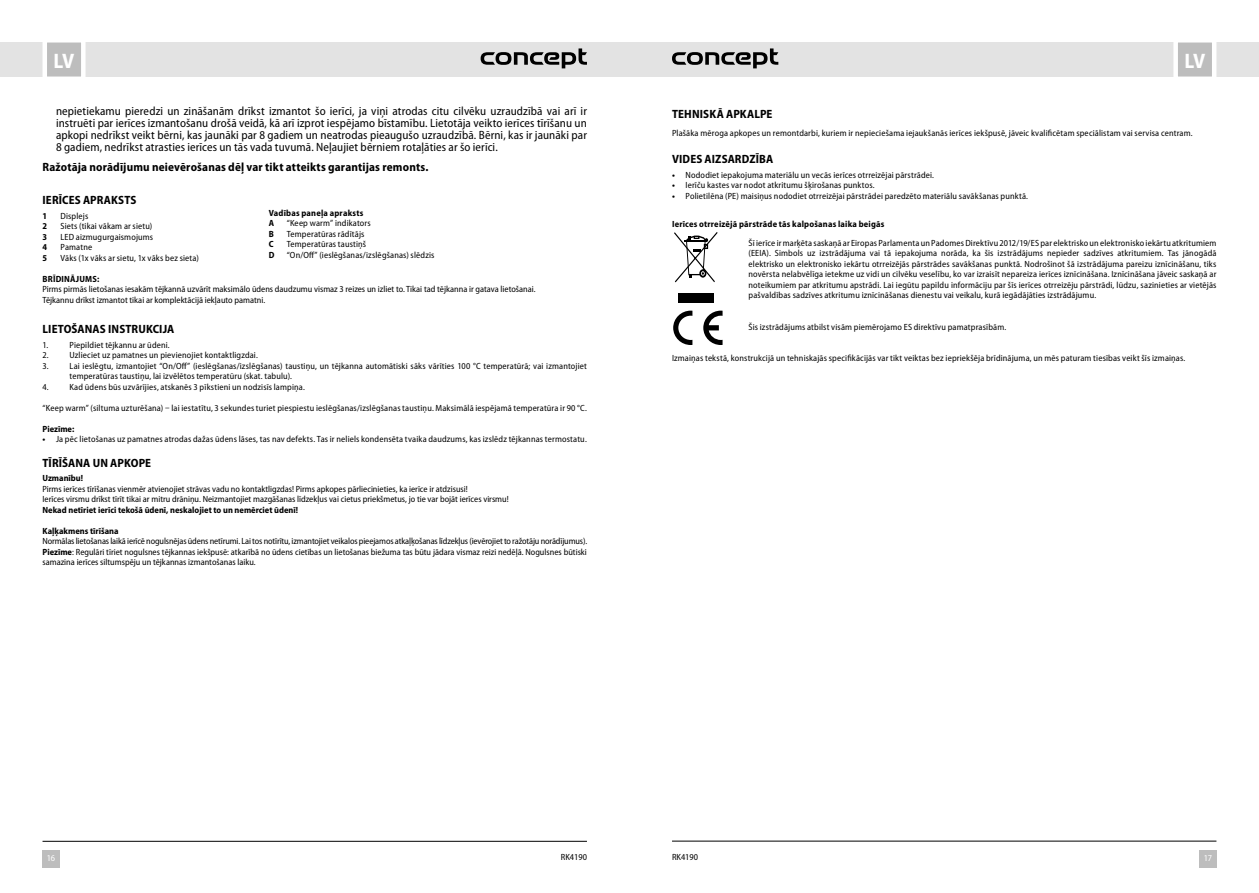
<style>
.page{position:relative;width:1259px;height:893px;background:#fff}
.page>*{position:absolute;margin:0;border:0;box-sizing:border-box;transform-origin:0 0}
.t1{font:700 semi-condensed 21px "Myriad Pro";color:#fff}
.t2{font:semi-condensed 12px/12px "Myriad Pro";letter-spacing:.01em;color:#000;text-align:justify}
.Nadpis_odsazení_1_mm{font:700 semi-condensed 12px "Myriad Pro";letter-spacing:.01em;color:#000}
.Odrážky-moje_norm{font:700 semi-condensed 12px "Myriad Pro";letter-spacing:.015em;color:#000}
.Text{font:semi-condensed 9px/10.5px "Myriad Pro";letter-spacing:.015em;color:#000}
.text{font:semi-condensed 9px/10.5px "Myriad Pro";color:#000}
.Odrážky_čísla_od_1{font:semi-condensed 9px "Myriad Pro";letter-spacing:.015em;color:#000}
.text-2{font:700 semi-condensed 9px "Myriad Pro";color:#000}
.Text-2{font:700 semi-condensed 9px "Myriad Pro";letter-spacing:.025em;color:#000}
.Odrážky-moje_bold{font:700 semi-condensed 9px "Myriad Pro";letter-spacing:.025em;color:#000}
.Odrážky-moje_norm_čí{font:700 semi-condensed 9px "Myriad Pro";letter-spacing:.02em;color:#000}
.t3{font:semi-condensed 9px "Myriad Pro";color:#fff}
.s1{font-weight:700}
</style>
<div class="page">
<div style="left:629px;top:43px;width:630px;height:34px;background:#e3e3e3"></div>
<div style="left:0;top:43px;width:629px;height:34px;background:#e3e3e3"></div>
<div style="left:43px;top:850px;width:17px;height:17px;background:#bdbdbd"></div>
<div style="left:1199px;top:850px;width:17px;height:17px;background:#bdbdbd"></div>
<svg style="left:1171px;top:42px;width:47px;height:35px;background:#cecece"></svg>
<svg style="left:40px;top:42px;width:48px;height:35px;background:#cecece"></svg>
<hr style="left:672px;top:841px;width:544px;height:1px;background:#000">
<hr style="left:43px;top:841px;width:544px;height:1px;background:#000">
<svg style="left:480px;top:48px;width:107px;height:20px"></svg>
<svg style="left:672px;top:48px;width:106px;height:20px"></svg>
<div style="left:678px;top:293px;width:35px;height:10px;background:#000"></div>
<svg style="left:674px;top:232px;width:44px;height:51px"></svg>
<svg style="left:673px;top:310px;width:19px;height:35px"></svg>
<svg style="left:703px;top:310px;width:20px;height:35px"></svg>
<h1 class="t1" style="left:54px;top:48px;width:22px">LV</h1>
<h1 class="t1" style="left:1184px;top:48px;width:22px">LV</h1>
<p class="t2" style="left:56px;top:105px;width:532px">nepietiekamu pieredzi un zināšanām drīkst izmantot šo ierīci, ja viņi atrodas citu cilvēku uzraudzībā vai arī ir instruēti par ierīces izmantošanu drošā veidā, kā arī izprot iespējamo bīstamību. Lietotāja veikto ierīces tīrīšanu un apkopi nedrīkst veikt bērni, kas jaunāki par 8 gadiem un neatrodas pieaugušo uzraudzībā. Bērni, kas ir jaunāki par 8 gadiem, nedrīkst atrasties ierīces un tās vada tuvumā. Neļaujiet bērniem rotaļāties ar šo ierīci.</p>
<p class="Odrážky-moje_norm" style="left:43px;top:159px;width:387px">Ražotāja norādījumu neievērošanas dēļ var tikt atteikts garantijas remonts.</p>
<p class="Nadpis_odsazení_1_mm" style="left:43px;top:192px;width:95px">IERĪCES APRAKSTS</p>
<p class="text-2" style="left:43px;top:210px;width:6px">1</p>
<p class="Text" style="left:61px;top:210px;width:29px">Displejs</p>
<p class="text-2" style="left:43px;top:221px;width:6px">2</p>
<p class="Text" style="left:61px;top:221px;width:93px">Siets (tikai vākam ar sietu)</p>
<p class="text-2" style="left:43px;top:231px;width:6px">3</p>
<p class="Text" style="left:61px;top:231px;width:94px">LED aizmugurgaismojums</p>
<p class="text-2" style="left:43px;top:242px;width:6px">4</p>
<p class="Text" style="left:61px;top:242px;width:33px">Pamatne</p>
<p class="text-2" style="left:43px;top:252px;width:6px">5</p>
<p class="Text" style="left:61px;top:252px;width:140px">Vāks (1x vāks ar sietu, 1x vāks bez sieta)</p>
<p class="Odrážky-moje_norm_čí" style="left:43px;top:273px;width:58px">BRĪDINĀJUMS:</p>
<p class="text" style="left:43px;top:284px;width:494px">Pirms pirmās lietošanas iesakām tējkannā uzvārīt maksimālo ūdens daudzumu vismaz 3 reizes un izliet to. Tikai tad tējkanna ir gatava lietošanai.</p>
<p class="text" style="left:43px;top:294px;width:224px">Tējkannu drīkst izmantot tikai ar komplektācijā iekļauto pamatni.</p>
<p class="Nadpis_odsazení_1_mm" style="left:43px;top:321px;width:133px">LIETOŠANAS INSTRUKCIJA</p>
<p class="Text" style="left:43px;top:339px;width:129px">1. Piepildiet tējkannu ar ūdeni.</p>
<p class="Text" style="left:43px;top:350px;width:217px">2. Uzlieciet uz pamatnes un pievienojiet kontaktligzdai.</p>
<p class="Text" style="left:70px;top:360px;width:519px;text-indent:-27px">3. Lai ieslēgtu, izmantojiet “On/Off” (ieslēgšanas/izslēgšanas) taustiņu, un tējkanna automātiski sāks vārīties 100 °C temperatūrā; vai izmantojiet temperatūras taustiņu, lai izvēlētos temperatūru (skat. tabulu).</p>
<p class="Text" style="left:43px;top:381px;width:264px">4. Kad ūdens būs uzvārījies, atskanēs 3 pīkstieni un nodzisīs lampiņa.</p>
<p class="Odrážky_čísla_od_1" style="left:43px;top:402px;width:546px">“Keep warm” (siltuma uzturēšana) – lai iestatītu, 3 sekundes turiet piespiestu ieslēgšanas/izslēgšanas taustiņu. Maksimālā iespējamā temperatūra ir 90 °C.</p>
<p class="text-2" style="left:43px;top:423px;width:33px">Piezīme:</p>
<p class="Text" style="left:43px;top:434px;width:546px"><span class="s1">•</span> Ja pēc lietošanas uz pamatnes atrodas dažas ūdens lāses, tas nav defekts. Tas ir neliels kondensēta tvaika daudzums, kas izslēdz tējkannas termostatu.</p>
<p class="Nadpis_odsazení_1_mm" style="left:43px;top:455px;width:110px">TĪRĪŠANA UN APKOPE</p>
<p class="text-2" style="left:43px;top:472px;width:42px">Uzmanību!</p>
<p class="text" style="left:43px;top:483px;width:427px">Pirms ierīces tīrīšanas vienmēr atvienojiet strāvas vadu no kontaktligzdas! Pirms apkopes pārliecinieties, ka ierīce ir atdzisusi!</p>
<p class="text" style="left:43px;top:494px;width:468px">Ierīces virsmu drīkst tīrīt tikai ar mitru drāniņu. Neizmantojiet mazgāšanas līdzekļus vai cietus priekšmetus, jo tie var bojāt ierīces virsmu!</p>
<p class="text-2" style="left:43px;top:504px;width:257px">Nekad netīriet ierīci tekošā ūdenī, neskalojiet to un nemērciet ūdenī!</p>
<p class="text-2" style="left:43px;top:525px;width:78px">Kaļķakmens tīrīšana</p>
<p class="text" style="left:43px;top:536px;width:546px">Normālas lietošanas laikā ierīcē nogulsnējas ūdens netīrumi. Lai tos notīrītu, izmantojiet veikalos pieejamos atkaļķošanas līdzekļus (ievērojiet to ražotāju norādījumus).</p>
<p class="text" style="left:43px;top:546px;width:546px"><span class="s1">Piezīme</span>: Regulāri tīriet nogulsnes tējkannas iekšpusē: atkarībā no ūdens cietības un lietošanas biežuma tas būtu jādara vismaz reizi nedēļā. Nogulsnes būtiski samazina ierīces siltumspēju un tējkannas izmantošanas laiku.</p>
<p class="Odrážky-moje_bold" style="left:269px;top:207px;width:96px">Vadības paneļa apraksts</p>
<p class="text-2" style="left:269px;top:218px;width:7px">A</p>
<p class="Text" style="left:287px;top:218px;width:86px">“Keep warm” indikators</p>
<p class="text-2" style="left:269px;top:228px;width:7px">B</p>
<p class="Text" style="left:287px;top:229px;width:79px">Temperatūras rādītājs</p>
<p class="text-2" style="left:269px;top:239px;width:6px">C</p>
<p class="Text" style="left:287px;top:239px;width:81px">Temperatūras taustiņš</p>
<p class="text-2" style="left:269px;top:249px;width:7px">D</p>
<p class="Text" style="left:287px;top:250px;width:149px">“On/Off” (ieslēgšanas/izslēgšanas) slēdzis</p>
<p class="Nadpis_odsazení_1_mm" style="left:672px;top:106px;width:102px">TEHNISKĀ APKALPE</p>
<p class="Text" style="left:672px;top:127px;width:522px">Plašāka mēroga apkopes un remontdarbi, kuriem ir nepieciešama iejaukšanās ierīces iekšpusē, jāveic kvalificētam speciālistam vai servisa centram.</p>
<p class="Nadpis_odsazení_1_mm" style="left:672px;top:151px;width:103px">VIDES AIZSARDZĪBA</p>
<p class="Text" style="left:672px;top:170px;width:264px"><span class="s1">•</span> Nododiet iepakojuma materiālu un vecās ierīces otrreizējai pārstrādei.</p>
<p class="Text" style="left:672px;top:180px;width:204px"><span class="s1">•</span> Ierīču kastes var nodot atkritumu šķirošanas punktos.</p>
<p class="Text" style="left:672px;top:191px;width:357px"><span class="s1">•</span> Polietilēna (PE) maisiņus nododiet otrreizējai pārstrādei paredzēto materiālu savākšanas punktā.</p>
<p class="Text-2" style="left:672px;top:218px;width:214px">Ierīces otrreizējā pārstrāde tās kalpošanas laika beigās</p>
<p class="Text" style="left:748px;top:237px;width:469px;text-align:justify">Šī ierīce ir marķēta saskaņā ar Eiropas Parlamenta un Padomes Direktīvu 2012/19/ES par elektrisko un elektronisko iekārtu atkritumiem (EEIA). Simbols uz izstrādājuma vai tā iepakojuma norāda, ka šis izstrādājums nepieder sadzīves atkritumiem. Tas jānogādā elektrisko un elektronisko iekārtu otrreizējās pārstrādes savākšanas punktā. Nodrošinot šā izstrādājuma pareizu iznīcināšanu, tiks novērsta nelabvēlīga ietekme uz vidi un cilvēku veselību, ko var izraisīt nepareiza ierīces iznīcināšana. Iznīcināšana jāveic saskaņā ar noteikumiem par atkritumu apstrādi. Lai iegūtu papildu informāciju par šīs ierīces otrreizēju pārstrādi, lūdzu, sazinieties ar vietējās pašvaldības sadzīves atkritumu iznīcināšanas dienestu vai veikalu, kurā iegādājāties izstrādājumu.</p>
<p class="Text" style="left:748px;top:321px;width:259px">Šis izstrādājums atbilst visām piemērojamo ES direktīvu pamatprasībām.</p>
<p class="Text" style="left:672px;top:353px;width:515px">Izmaiņas tekstā, konstrukcijā un tehniskajās specifikācijās var tikt veiktas bez iepriekšēja brīdinājuma, un mēs paturam tiesības veikt šīs izmaiņas.</p>
<p class="Text" style="left:561px;top:852px;width:28px">RK4190</p>
<p class="Text" style="left:672px;top:852px;width:28px">RK4190</p>
<p class="t3" style="left:47px;top:853px;width:10px">16</p>
<p class="t3" style="left:1203px;top:853px;width:10px">17</p>
</div>
